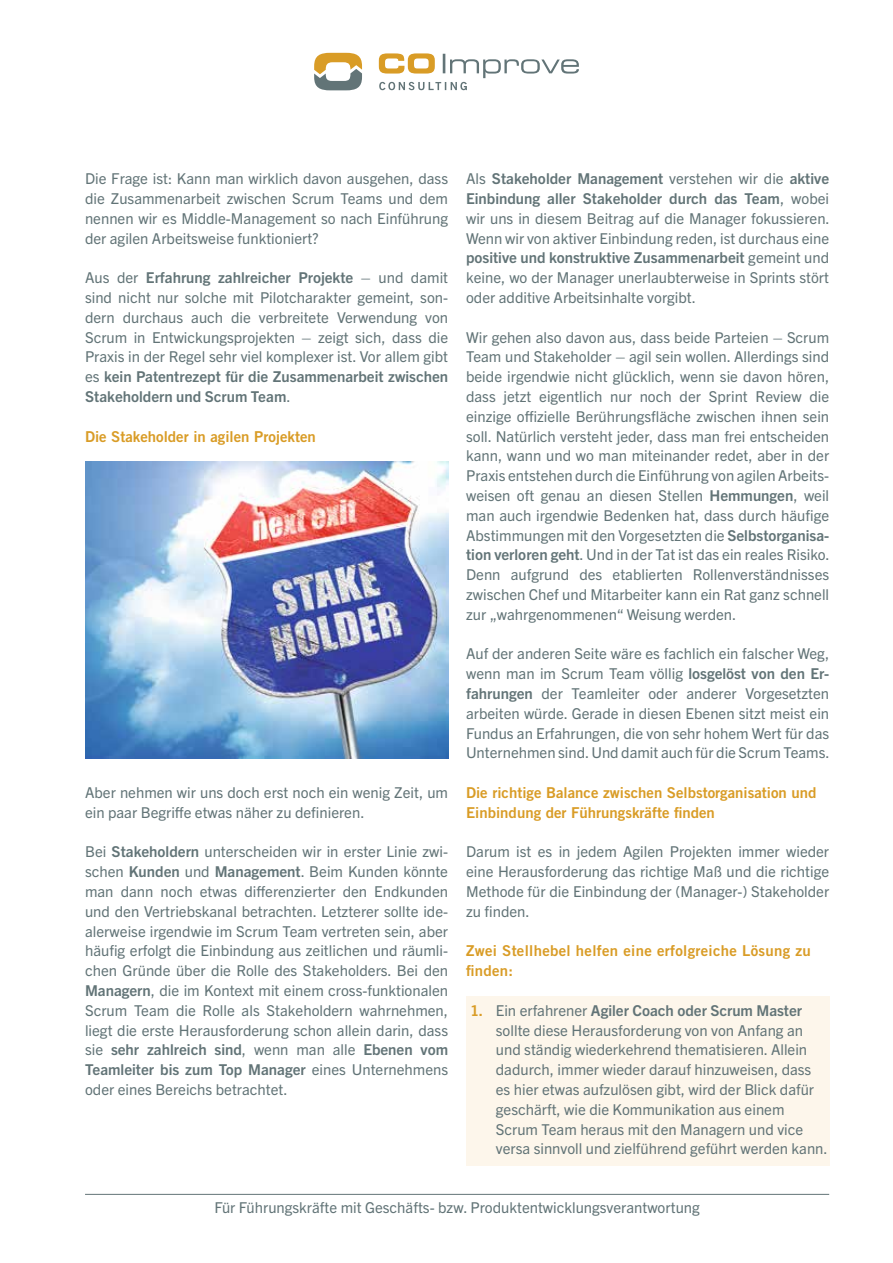
<style>
.page{position:relative;width:893px;height:1263px;background:#fff}
.page>*{position:absolute;margin:0;border:0;box-sizing:border-box;transform-origin:0 0}
.t1{font:15px/19.8px "Trade Gothic Next LT Pro";color:#627477;text-align:justify}
.t2{font:15px/19.8px "Trade Gothic Bold Two";color:#d99c26}
.t3{font:15px/19.8px "Trade Gothic Bold Two";letter-spacing:.02em;color:#d99c26}
.s1{font-weight:700}
.s2{font-weight:700;color:#d99c26}
</style>
<div class="page">
<svg style="left:314px;top:53px;width:48px;height:37px"></svg>
<svg style="left:379px;top:53px;width:200px;height:37px"></svg>
<hr style="left:85px;top:1194px;width:744px;height:1px;background:#627477">
<div style="left:466px;top:996px;width:363px;height:169px;background:#fdf6eb"></div>
<img style="left:85px;top:461px;width:363px;height:297px">
<p class="t1" style="left:85px;top:168px;width:365px">Die Frage ist: Kann man wirklich davon ausgehen, dass die Zusammenarbeit zwischen Scrum Teams und dem nennen wir es Middle-Management so nach Einführung der agilen Arbeitsweise funktioniert?</p>
<p class="t1" style="left:85px;top:267px;width:365px">Aus der <span class="s1">Erfahrung zahlreicher Projekte</span> – und damit sind nicht nur solche mit Pilotcharakter gemeint, son&shy;dern durchaus auch die verbreitete Verwendung von Scrum in Entwickungsprojekten – zeigt sich, dass die Praxis in der Regel sehr viel komplexer ist. Vor allem gibt es <span class="s1">kein Patentrezept für die Zusammenarbeit zwischen Stakeholdern und Scrum Team</span>.</p>
<p class="t2" style="left:85px;top:426px;width:232px">Die Stakeholder in agilen Projekten</p>
<p class="t1" style="left:85px;top:782px;width:365px">Aber nehmen wir uns doch erst noch ein wenig Zeit, um ein paar Begriffe etwas näher zu definieren.</p>
<p class="t1" style="left:85px;top:841px;width:365px">Bei <span class="s1">Stakeholdern</span> unterscheiden wir in erster Linie zwi&shy;schen <span class="s1">Kunden</span> und <span class="s1">Management</span>. Beim Kunden könnte man dann noch etwas differenzierter den Endkunden und den Vertriebskanal betrachten. Letzterer sollte ide&shy;alerweise irgendwie im Scrum Team vertreten sein, aber häufig erfolgt die Einbindung aus zeitlichen und räumli&shy;chen Gründe über die Rolle des Stakeholders. Bei den <span class="s1">Managern</span>, die im Kontext mit einem cross-funktionalen Scrum Team die Rolle als Stakeholdern wahrnehmen, liegt die erste Herausforderung schon allein darin, dass sie <span class="s1">sehr zahlreich sind</span>, wenn man alle <span class="s1">Ebenen vom Teamleiter bis zum Top Manager</span> eines Unternehmens oder eines Bereichs betrachtet.</p>
<p class="t1" style="left:466px;top:168px;width:365px">Als <span class="s1">Stakeholder Management</span> verstehen wir die <span class="s1">aktive Einbindung aller Stakeholder durch das Team</span>, wobei wir uns in diesem Beitrag auf die Manager fokussieren.<br>Wenn wir von aktiver Einbindung reden, ist durchaus eine <span class="s1">positive und konstruktive Zusammenarbeit</span> gemeint und keine, wo der Manager unerlaubterweise in Sprints stört oder additive Arbeitsinhalte vorgibt.</p>
<p class="t1" style="left:466px;top:326px;width:365px">Wir gehen also davon aus, dass beide Parteien – Scrum Team und Stakeholder – agil sein wollen. Allerdings sind beide irgendwie nicht glücklich, wenn sie davon hören, dass jetzt eigentlich nur noch der Sprint Review die einzige offizielle Berührungsfläche zwischen ihnen sein soll. Natürlich versteht jeder, dass man frei entscheiden kann, wann und wo man miteinander redet, aber in der Praxis entstehen durch die Einführung von agilen Arbeits&shy;weisen oft genau an diesen Stellen <span class="s1">Hemmungen</span>, weil man auch irgendwie Bedenken hat, dass durch häufige Abstimmungen mit den Vorgesetzten die <span class="s1">Selbstorganisa&shy;tion verloren geht</span>. Und in der Tat ist das ein reales Risiko.<br>Denn aufgrund des etablierten Rollenverständnisses zwischen Chef und Mitarbeiter kann ein Rat ganz schnell zur „wahrgenommenen“ Weisung werden.</p>
<p class="t1" style="left:466px;top:643px;width:365px">Auf der anderen Seite wäre es fachlich ein falscher Weg, wenn man im Scrum Team völlig <span class="s1">losgelöst von den Er&shy;fahrungen</span> der Teamleiter oder anderer Vorgesetzten arbeiten würde. Gerade in diesen Ebenen sitzt meist ein Fundus an Erfahrungen, die von sehr hohem Wert für das Unternehmen sind. Und damit auch für die Scrum Teams.</p>
<p class="t2" style="left:466px;top:782px;width:352px">Die richtige Balance zwischen Selbstorganisation und<br>Einbindung der Führungskräfte finden</p>
<p class="t1" style="left:466px;top:841px;width:365px">Darum ist es in jedem Agilen Projekten immer wieder eine Herausforderung das richtige Maß und die richtige Methode für die Einbindung der (Manager-) Stakeholder zu finden.</p>
<p class="t3" style="left:466px;top:941px;width:346px">Zwei Stellhebel helfen eine erfolgreiche Lösung zu finden:</p>
<p class="t1" style="left:496px;top:999px;width:333px;text-align:left;text-indent:-26px"><span class="s2">1.</span> Ein erfahrener <span class="s1">Agiler Coach oder Scrum Master </span>sollte diese Herausforderung von von Anfang an und ständig wiederkehrend thematisieren. Allein dadurch, immer wieder darauf hinzuweisen, dass es hier etwas aufzulösen gibt, wird der Blick dafür geschärft, wie die Kommunikation aus einem Scrum Team heraus mit den Managern und vice versa sinnvoll und zielführend geführt werden kann.</p>
<p class="t1" style="left:214px;top:1197px;width:487px">Für Führungskräfte mit Geschäfts- bzw. Produktentwicklungsverantwortung</p>
</div>
